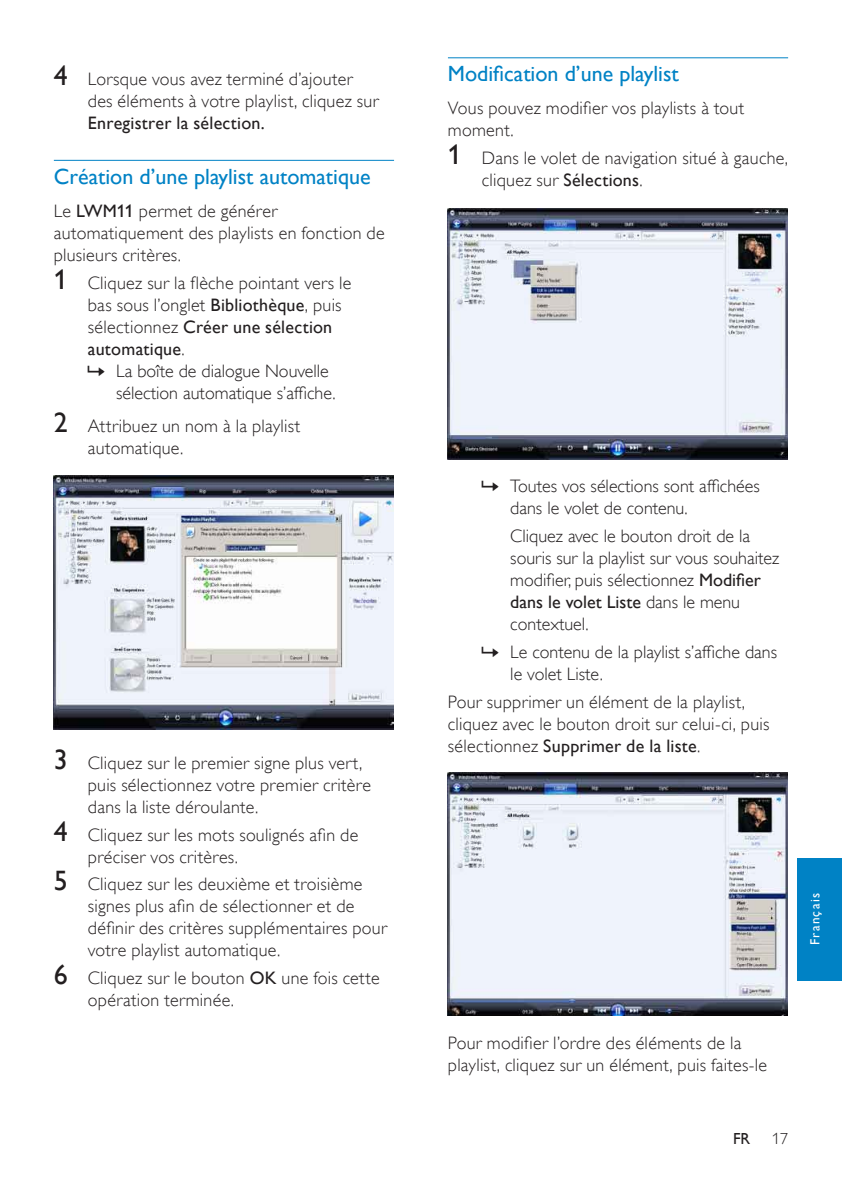
<style>
.page{position:relative;width:842px;height:1191px;background:#fff}
.page>*{position:absolute;margin:0;border:0;box-sizing:border-box;transform-origin:0 0}
.t1{font:22px "Gill Sans Alt One WGL";color:#0082c5}
.t2{font:18px/22px "Gill Sans Alt One WGL Light";letter-spacing:.015em;color:#231f20}
.t3{font:18px/22px "Gill Sans Alt One WGL";letter-spacing:.015em;color:#231f20}
.t4{font:16px "Gill Sans Alt One WGL Light";color:#231f20}
.t5{font:16px "Gill Sans Alt One WGL";color:#231f20}
.t6{font:13.2px "Gill Sans Alt One WGL";letter-spacing:.1em;color:#fff}
.s1{font-family:"Gill Sans Alt One WGL";font-size:28px}
.s2{font-family:"Gill Sans Alt One WGL"}
.s3{font-family:"Gill Sans Alt One WGL Light"}
</style>
<div class="page">
<hr style="left:448px;top:57px;width:340px;height:1px;background:#0082c5">
<img style="left:448px;top:208px;width:339px;height:251px">
<img style="left:448px;top:772px;width:339px;height:243px">
<hr style="left:54px;top:160px;width:340px;height:1px;background:#0082c5">
<img style="left:54px;top:476px;width:339px;height:254px">
<div style="left:797px;top:858px;width:45px;height:122px;background:#0082c5"></div>
<p class="t2" style="left:88px;top:68px;width:292px;text-indent:-34px"><span class="s1">4</span> Lorsque vous avez terminé d’ajouter des éléments à votre playlist, cliquez sur</p>
<p class="t3" style="left:88px;top:112px;width:178px">Enregistrer la sélection.</p>
<p class="t1" style="left:54px;top:161px;width:318px">Création d’une playlist automatique</p>
<p class="t2" style="left:54px;top:200px;width:332px">Le <span class="s2">LWM11</span> permet de générer automatiquement des playlists en fonction de plusieurs critères.</p>
<p class="t2" style="left:88px;top:272px;width:265px;text-indent:-34px"><span class="s1">1</span> Cliquez sur la flèche pointant vers le bas sous l’onglet <span class="s2">Bibliothèque</span>, puis</p>
<p class="t3" style="left:88px;top:315px;width:246px"><span class="s3">sélectionnez</span> Créer une sélection automatique<span class="s3">.</span></p>
<p class="t2" style="left:116px;top:360px;width:221px">La boîte de dialogue Nouvelle sélection automatique s’affiche.</p>
<p class="t2" style="left:88px;top:415px;width:214px;text-indent:-34px"><span class="s1">2</span> Attribuez un nom à la playlist automatique.</p>
<p class="t2" style="left:88px;top:752px;width:285px;text-indent:-34px"><span class="s1">3</span> Cliquez sur le premier signe plus vert, puis sélectionnez votre premier critère dans la liste déroulante.</p>
<p class="t2" style="left:88px;top:823px;width:272px;text-indent:-34px"><span class="s1">4</span> Cliquez sur les mots soulignés afin de préciser vos critères.</p>
<p class="t2" style="left:88px;top:873px;width:301px;text-indent:-34px"><span class="s1">5</span> Cliquez sur les deuxième et troisième signes plus afin de sélectionner et de définir des critères supplémentaires pour votre playlist automatique.</p>
<p class="t2" style="left:88px;top:967px;width:293px;text-indent:-34px"><span class="s1">6</span> Cliquez sur le bouton <span class="s2">OK</span> une fois cette opération terminée.</p>
<p class="t1" style="left:448px;top:58px;width:232px">Modification d’une playlist</p>
<p class="t2" style="left:448px;top:97px;width:298px">Vous pouvez modifier vos playlists à tout moment.</p>
<p class="t2" style="left:482px;top:147px;width:308px;text-indent:-34px"><span class="s1">1</span> Dans le volet de navigation situé à gauche, cliquez sur <span class="s2">Sélections</span>.</p>
<p class="t2" style="left:510px;top:475px;width:251px">Toutes vos sélections sont affichées dans le volet de contenu.</p>
<p class="t2" style="left:510px;top:525px;width:271px">Cliquez avec le bouton droit de la souris sur la playlist sur vous souhaitez modifier, puis sélectionnez <span class="s2">Modifier</span></p>
<p class="t3" style="left:510px;top:591px;width:231px">dans le volet Liste <span class="s3">dans le menu</span></p>
<p class="t2" style="left:510px;top:610px;width:268px;line-height:27.6px">contextuel.<br>Le contenu de la playlist s’affiche dans</p>
<p class="t2" style="left:448px;top:660px;width:299px;line-height:27.6px;text-indent:62px">le volet Liste.<br>Pour supprimer un élément de la playlist,</p>
<p class="t2" style="left:448px;top:712px;width:323px">cliquez avec le bouton droit sur celui-ci, puis</p>
<p class="t3" style="left:448px;top:734px;width:254px"><span class="s3">sélectionnez</span> Supprimer de la liste<span class="s3">.</span></p>
<p class="t6" style="left:806px;top:945px;width:54px;rotate:-90deg">Français</p>
<p class="t2" style="left:448px;top:1032px;width:321px">Pour modifier l’ordre des éléments de la playlist, cliquez sur un élément, puis faites-le</p>
<p class="t5" style="left:733px;top:1128px;width:19px">FR</p>
<p class="t4" style="left:772px;top:1128px;width:17px">17</p>
</div>
